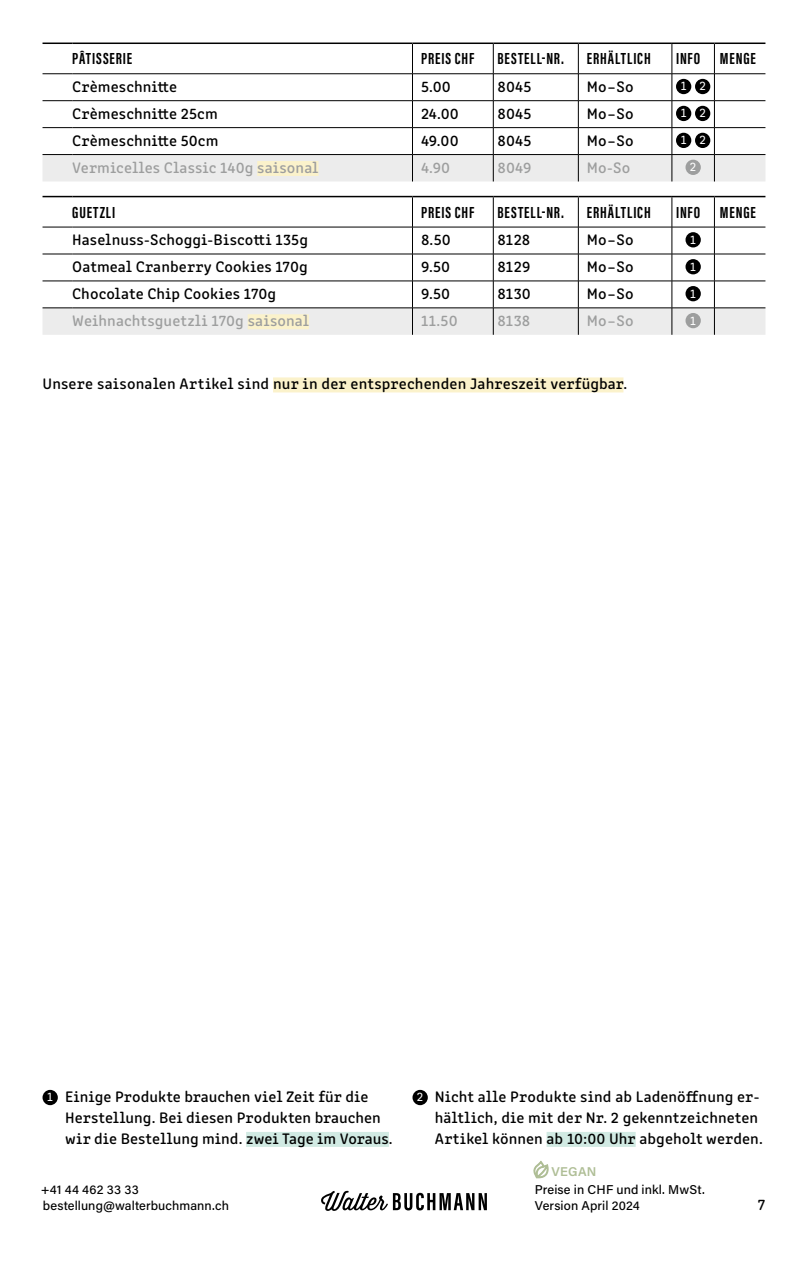
<style>
.page{position:relative;width:808px;height:1263px;background:#fff}
.page>*{position:absolute;margin:0;border:0;box-sizing:border-box;transform-origin:0 0}
.t1{font:700 16.5px "Acumin Pro Extra Cond";letter-spacing:.055em;color:#000}
.t2{font:15.75px/21px "Clone Rounded Me";letter-spacing:.005em;color:#000}
.t3{font:15.75px "Clone Rounded Me";letter-spacing:.005em;color:#9d9e9e}
.t4{font:500 12.75px/16.5px "Acumin Pro";letter-spacing:.01em;color:#000}
.t5{font:12.75px "Clone Rounded";color:#fff}
.t6{font:600 12.75px "Acumin Pro";letter-spacing:.02em;color:#afbe96}
</style>
<div class="page">
<svg style="left:321px;top:1190px;width:166px;height:21px"></svg>
<svg style="left:533px;top:1160px;width:16px;height:18px"></svg>
<div style="left:547px;top:1132px;width:89px;height:15px;background:#d1eae3"></div>
<div style="left:246px;top:1132px;width:143px;height:15px;background:#d1eae3"></div>
<div style="left:43px;top:1090px;width:15px;height:15px;background:#000;border-radius:50%"></div>
<div style="left:412px;top:1090px;width:16px;height:15px;background:#000;border-radius:50%"></div>
<svg style="left:43px;top:43px;width:29px;height:1px"></svg>
<hr style="left:72px;top:43px;width:340px;height:1px;background:#000">
<hr style="left:412px;top:43px;width:81px;height:1px;background:#000">
<hr style="left:493px;top:43px;width:85px;height:1px;background:#000">
<hr style="left:578px;top:43px;width:94px;height:1px;background:#000">
<hr style="left:672px;top:43px;width:42px;height:1px;background:#000">
<hr style="left:714px;top:43px;width:51px;height:1px;background:#000">
<hr style="left:412px;top:44px;width:1px;height:30px;background:#000">
<hr style="left:493px;top:44px;width:1px;height:30px;background:#000">
<hr style="left:578px;top:44px;width:1px;height:30px;background:#000">
<hr style="left:672px;top:44px;width:1px;height:30px;background:#000">
<hr style="left:714px;top:44px;width:1px;height:30px;background:#000">
<svg style="left:43px;top:73px;width:722px;height:108px"></svg>
<hr style="left:714px;top:154px;width:51px;height:1px;background:#000">
<div style="left:676px;top:79px;width:15px;height:15px;background:#000;border-radius:50%"></div>
<div style="left:695px;top:79px;width:15px;height:15px;background:#000;border-radius:50%"></div>
<div style="left:676px;top:106px;width:15px;height:15px;background:#000;border-radius:50%"></div>
<div style="left:695px;top:106px;width:15px;height:15px;background:#000;border-radius:50%"></div>
<div style="left:676px;top:133px;width:15px;height:15px;background:#000;border-radius:50%"></div>
<div style="left:695px;top:133px;width:15px;height:15px;background:#000;border-radius:50%"></div>
<div style="left:257px;top:161px;width:61px;height:15px;background:#fbf2cb"></div>
<div style="left:685px;top:160px;width:16px;height:15px;background:#9d9e9e;border-radius:50%"></div>
<svg style="left:43px;top:196px;width:29px;height:1px"></svg>
<hr style="left:72px;top:196px;width:340px;height:1px;background:#000">
<hr style="left:412px;top:196px;width:81px;height:1px;background:#000">
<hr style="left:493px;top:196px;width:85px;height:1px;background:#000">
<hr style="left:578px;top:196px;width:94px;height:1px;background:#000">
<hr style="left:672px;top:196px;width:42px;height:1px;background:#000">
<hr style="left:714px;top:196px;width:51px;height:1px;background:#000">
<hr style="left:412px;top:197px;width:1px;height:30px;background:#000">
<hr style="left:493px;top:197px;width:1px;height:30px;background:#000">
<hr style="left:578px;top:197px;width:1px;height:30px;background:#000">
<hr style="left:672px;top:197px;width:1px;height:30px;background:#000">
<hr style="left:714px;top:197px;width:1px;height:30px;background:#000">
<svg style="left:43px;top:227px;width:722px;height:108px"></svg>
<hr style="left:72px;top:308px;width:340px;height:1px;background:#000">
<hr style="left:412px;top:308px;width:81px;height:1px;background:#000">
<hr style="left:493px;top:308px;width:85px;height:1px;background:#000">
<hr style="left:578px;top:308px;width:94px;height:1px;background:#000">
<hr style="left:672px;top:308px;width:42px;height:1px;background:#000">
<hr style="left:714px;top:308px;width:51px;height:1px;background:#000">
<div style="left:685px;top:232px;width:16px;height:15px;background:#000;border-radius:50%"></div>
<div style="left:685px;top:259px;width:16px;height:15px;background:#000;border-radius:50%"></div>
<div style="left:685px;top:286px;width:16px;height:15px;background:#000;border-radius:50%"></div>
<div style="left:248px;top:314px;width:61px;height:15px;background:#fbf2cb"></div>
<div style="left:685px;top:313px;width:16px;height:15px;background:#9d9e9e;border-radius:50%"></div>
<div style="left:273px;top:377px;width:350px;height:15px;background:#fbf2cb"></div>
<p class="t1" style="left:72px;top:49px;width:61px">PÂTISSERIE</p>
<p class="t1" style="left:421px;top:49px;width:55px">PREIS CHF</p>
<p class="t1" style="left:497px;top:49px;width:68px">BESTELL-NR.</p>
<p class="t1" style="left:587px;top:49px;width:65px">ERHÄLTLICH</p>
<p class="t1" style="left:676px;top:49px;width:81px">INFO MENGE</p>
<p class="t2" style="left:72px;top:75px;width:106px">Crèmeschnitte</p>
<p class="t2" style="left:421px;top:75px;width:31px">5.00</p>
<p class="t2" style="left:497px;top:75px;width:35px">8045</p>
<p class="t2" style="left:587px;top:75px;width:48px">Mo–So</p>
<p class="t5" style="left:681px;top:77px;width:27px">1 2</p>
<p class="t2" style="left:72px;top:102px;width:147px">Crèmeschnitte 25cm</p>
<p class="t2" style="left:421px;top:102px;width:39px">24.00</p>
<p class="t2" style="left:497px;top:102px;width:35px">8045</p>
<p class="t2" style="left:587px;top:102px;width:48px">Mo–So</p>
<p class="t5" style="left:681px;top:104px;width:27px">1 2</p>
<p class="t2" style="left:72px;top:129px;width:148px">Crèmeschnitte 50cm</p>
<p class="t2" style="left:421px;top:129px;width:39px">49.00</p>
<p class="t2" style="left:497px;top:129px;width:35px">8045</p>
<p class="t2" style="left:587px;top:129px;width:48px">Mo–So</p>
<p class="t5" style="left:681px;top:131px;width:27px">1 2</p>
<p class="t3" style="left:72px;top:156px;width:248px">Vermicelles Classic 140g saisonal</p>
<p class="t3" style="left:421px;top:156px;width:31px">4.90</p>
<p class="t3" style="left:497px;top:156px;width:35px">8049</p>
<p class="t3" style="left:587px;top:156px;width:45px">Mo-So</p>
<p class="t5" style="left:690px;top:157px;width:8px">2</p>
<p class="t1" style="left:72px;top:202px;width:45px">GUETZLI</p>
<p class="t1" style="left:421px;top:202px;width:55px">PREIS CHF</p>
<p class="t1" style="left:497px;top:202px;width:68px">BESTELL-NR.</p>
<p class="t1" style="left:587px;top:202px;width:65px">ERHÄLTLICH</p>
<p class="t1" style="left:676px;top:202px;width:81px">INFO MENGE</p>
<p class="t2" style="left:72px;top:228px;width:237px">Haselnuss-Schoggi-Biscotti 135g</p>
<p class="t2" style="left:421px;top:228px;width:31px">8.50</p>
<p class="t2" style="left:497px;top:228px;width:34px">8128</p>
<p class="t2" style="left:587px;top:228px;width:48px">Mo–So</p>
<p class="t5" style="left:690px;top:230px;width:7px">1</p>
<p class="t2" style="left:72px;top:255px;width:237px">Oatmeal Cranberry Cookies 170g</p>
<p class="t2" style="left:421px;top:255px;width:31px">9.50</p>
<p class="t2" style="left:497px;top:255px;width:34px">8129</p>
<p class="t2" style="left:587px;top:255px;width:48px">Mo–So</p>
<p class="t5" style="left:690px;top:257px;width:7px">1</p>
<p class="t2" style="left:72px;top:282px;width:205px">Chocolate Chip Cookies 170g</p>
<p class="t2" style="left:421px;top:282px;width:31px">9.50</p>
<p class="t2" style="left:497px;top:282px;width:35px">8130</p>
<p class="t2" style="left:587px;top:282px;width:48px">Mo–So</p>
<p class="t5" style="left:690px;top:284px;width:7px">1</p>
<p class="t3" style="left:72px;top:309px;width:238px">Weihnachtsguetzli 170g saisonal</p>
<p class="t3" style="left:421px;top:309px;width:38px">11.50</p>
<p class="t3" style="left:497px;top:309px;width:34px">8138</p>
<p class="t3" style="left:587px;top:309px;width:48px">Mo–So</p>
<p class="t5" style="left:690px;top:311px;width:7px">1</p>
<p class="t2" style="left:43px;top:372px;width:586px">Unsere saisonalen Artikel sind nur in der entsprechenden Jahreszeit verfügbar.</p>
<p class="t2" style="left:65px;top:1085px;width:329px">Einige Produkte brauchen viel Zeit für die<br>Herstellung. Bei diesen Produkten brauchen wir die Bestellung mind. zwei Tage im Voraus.</p>
<p class="t5" style="left:47px;top:1088px;width:7px">1</p>
<p class="t5" style="left:417px;top:1088px;width:8px">2</p>
<p class="t2" style="left:435px;top:1085px;width:330px">Nicht alle Produkte sind ab Ladenöffnung er&shy;hältlich, die mit der Nr. 2 gekenntzeichneten<br>Artikel können ab 10:00 Uhr abgeholt werden.</p>
<p class="t6" style="left:551px;top:1162px;width:46px">VEGAN</p>
<p class="t4" style="left:41px;top:1180px;width:190px">+41 44 462 33 33 bestellung@walterbuchmann.ch</p>
<p class="t4" style="left:535px;top:1180px;width:171px">Preise in CHF und inkl. MwSt.<br>Version April 2024</p>
<p class="t2" style="left:758px;top:1193px;width:9px">7</p>
</div>
